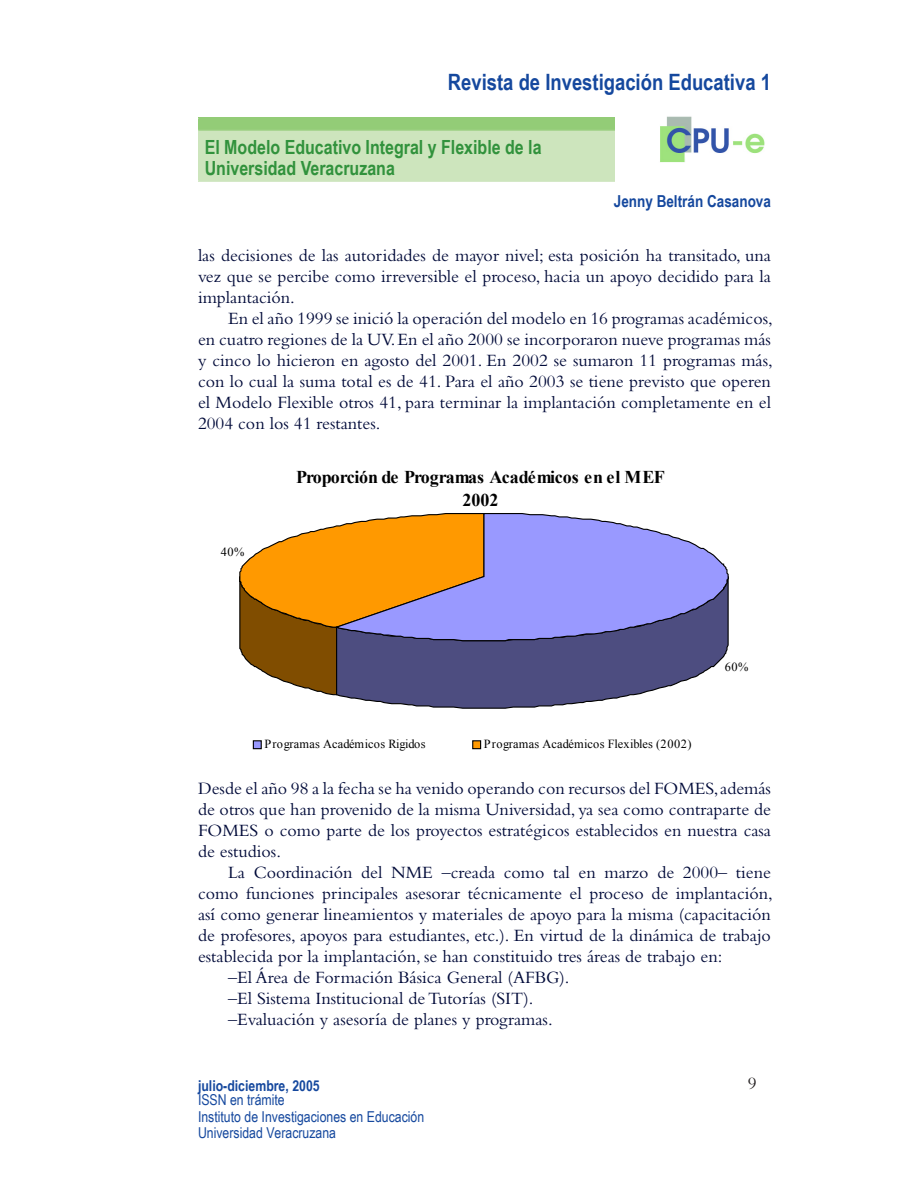
<style>
.page{position:relative;width:918px;height:1188px;background:#fff}
.page>*{position:absolute;margin:0;border:0;box-sizing:border-box;transform-origin:0 0}
.t1{font:700 22.5px "Arial Narrow";color:#15489e}
.t2{font:700 19.5px/21px "Arial Narrow";color:#31923c}
.Parrafo_normal{font:18px/21px "Bembo Std";color:#000a39;text-align:justify}
.Parrafo_inicio{font:18px/21px "Bembo Std";color:#000a39;text-align:justify}
.t3{font:700 18px/23.5px "Times New Roman";letter-spacing:-.005em;color:#000;text-align:center}
.t4{font:18px "Bembo Std";color:#231f20}
.t5{font:700 16.5px "Arial Narrow";color:#15489e}
.t6{font:15px/16.5px "Arial Narrow";color:#15489e}
.t7{font:700 15px "Arial Narrow";color:#15489e}
.t8{font:12.3px "Times New Roman";letter-spacing:.01em;color:#000}
</style>
<div class="page">
<img style="left:660px;top:116px;width:105px;height:47px">
<div style="left:686px;top:154px;width:82px;height:24px;background:#fff"></div>
<div style="left:199px;top:118px;width:415px;height:12px;background:#93cc77"></div>
<div style="left:199px;top:130px;width:415px;height:51px;background:#cde5bd"></div>
<hr style="left:198px;top:131px;width:2px;height:49px;background:#cde5bd">
<hr style="left:614px;top:131px;width:1px;height:49px;background:#cde5bd">
<hr style="left:198px;top:180px;width:417px;height:2px;background:#cde5bd">
<hr style="left:198px;top:117px;width:417px;height:1px;background:#93cc77">
<hr style="left:198px;top:129px;width:417px;height:2px;background:#93cc77">
<svg style="left:239px;top:526px;width:96px;height:170px"></svg>
<svg style="left:335px;top:642px;width:394px;height:67px"></svg>
<svg style="left:333px;top:513px;width:396px;height:129px;background:#b196ac"></svg>
<div style="left:253px;top:741px;width:8px;height:8px;background:#99f"></div>
<div style="left:253px;top:740px;width:9px;height:9px;border:1px solid #000"></div>
<div style="left:473px;top:741px;width:8px;height:8px;background:#f90"></div>
<div style="left:472px;top:740px;width:9px;height:9px;border:1px solid #000"></div>
<p class="t1" style="left:448px;top:69px;width:325px">Revista de Investigación Educativa 1</p>
<p class="t2" style="left:205px;top:137px;width:338px">El Modelo Educativo Integral y Flexible de la<br>Universidad Veracruzana</p>
<p class="t5" style="left:614px;top:192px;width:159px">Jenny Beltrán Casanova</p>
<p class="Parrafo_normal" style="left:198px;top:245px;width:575px">las decisiones de las autoridades de mayor nivel; esta posición ha transitado, una vez que se percibe como irreversible el proceso, hacia un apoyo decidido para la implantación.</p>
<p class="Parrafo_normal" style="left:198px;top:308px;width:576px;text-indent:30px">En el año 1999 se inició la operación del modelo en 16 programas académicos, en cuatro regiones de la UV. En el año 2000 se incorporaron nueve programas más y cinco lo hicieron en agosto del 2001. En 2002 se sumaron 11 programas más, con lo cual la suma total es de 41. Para el año 2003 se tiene previsto que operen el Modelo Flexible otros 41, para terminar la implantación completamente en el 2004 con los 41 restantes.</p>
<p class="t8" style="left:221px;top:545px;width:25px">40%</p>
<p class="t3" style="left:296px;top:465px;width:370px">Proporción de Programas Académicos en el MEF<br>2002</p>
<p class="t8" style="left:725px;top:660px;width:25px">60%</p>
<p class="t8" style="left:265px;top:736px;width:163px">Programas Académicos Rigidos</p>
<p class="t8" style="left:484px;top:736px;width:209px">Programas Académicos Flexibles (2002)</p>
<p class="Parrafo_inicio" style="left:198px;top:778px;width:575px">Desde el año 98 a la fecha se ha venido operando con recursos del FOMES, además de otros que han provenido de la misma Universidad, ya sea como contraparte de FOMES o como parte de los proyectos estratégicos establecidos en nuestra casa de estudios.</p>
<p class="Parrafo_normal" style="left:198px;top:862px;width:576px;text-indent:30px">La Coordinación del NME –creada como tal en marzo de 2000– tiene como funciones principales asesorar técnicamente el proceso de implantación, así como generar lineamientos y materiales de apoyo para la misma (capacitación de profesores, apoyos para estudiantes, etc.). En virtud de la dinámica de trabajo establecida por la implantación, se han constituido tres áreas de trabajo en:</p>
<p class="Parrafo_normal" style="left:228px;top:967px;width:343px">–El Área de Formación Básica General (AFBG).</p>
<p class="Parrafo_normal" style="left:228px;top:988px;width:307px">–El Sistema Institucional de Tutorías (SIT).</p>
<p class="Parrafo_normal" style="left:228px;top:1009px;width:326px">–Evaluación y asesoría de planes y programas.</p>
<p class="t7" style="left:198px;top:1077px;width:123px">julio-diciembre, 2005</p>
<p class="t4" style="left:748px;top:1073px;width:10px">9</p>
<p class="t6" style="left:198px;top:1092px;width:228px">ISSN en trámite<br>Instituto de Investigaciones en Educación<br>Universidad Veracruzana</p>
</div>
